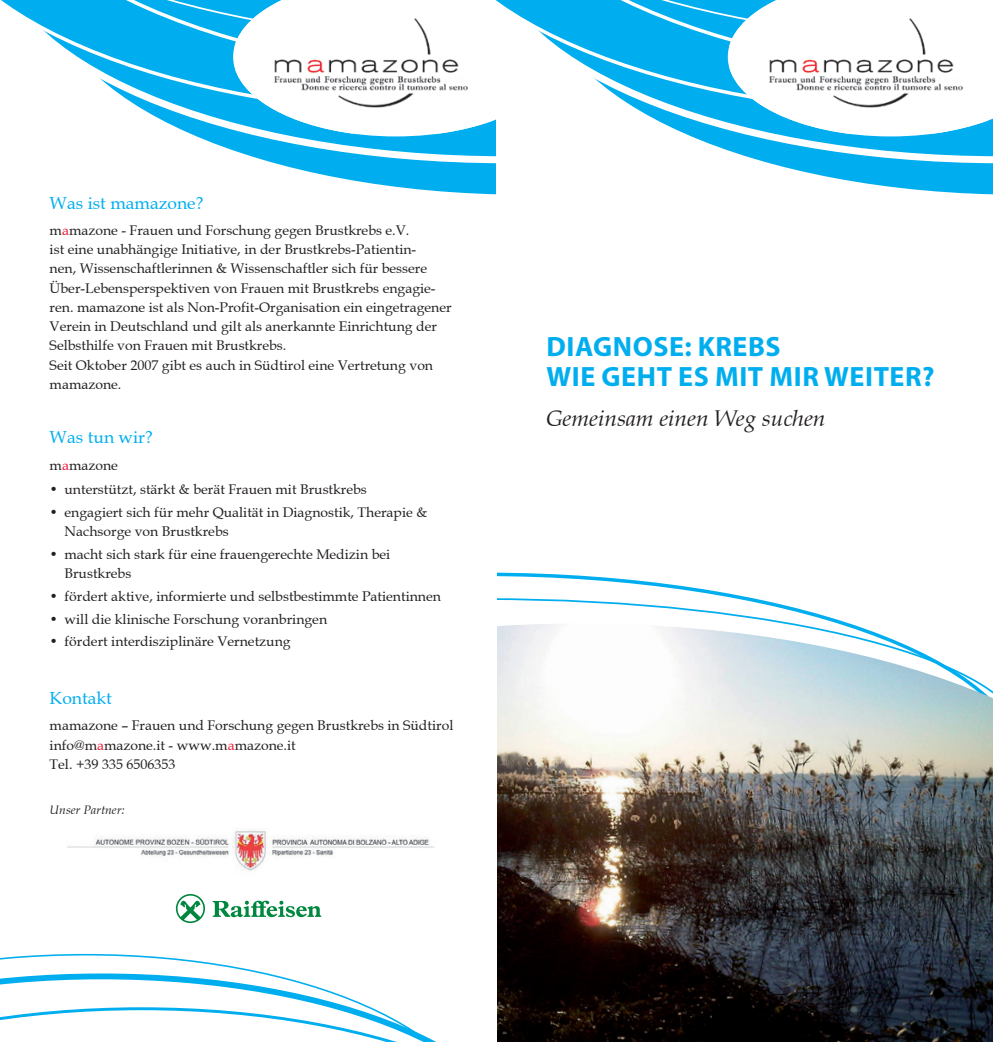
<style>
.page{position:relative;width:993px;height:1042px;background:#fff}
.page>*{position:absolute;margin:0;border:0;box-sizing:border-box;transform-origin:0 0}
.t1{font:700 28px/29.8px "Myriad Pro";letter-spacing:.02em;color:#00aeef}
.t2{font:italic 22.75px "Book Antiqua";color:#231f20}
.t3{font:17.5px "Book Antiqua";color:#00aeef}
.t4{font:14px/19.2px "Book Antiqua";color:#231f20}
.t5{font:italic 12.25px "Book Antiqua";color:#231f20}
.s1{color:#ed1a3a}
</style>
<div class="page">
<svg style="left:274px;top:163px;width:222px;height:32px;fill:#00aeef"></svg>
<svg style="left:154px;top:116px;width:332px;height:47px"></svg>
<svg style="left:99px;top:78px;width:134px;height:38px"></svg>
<svg style="left:58px;top:43px;width:175px;height:35px"></svg>
<svg style="left:1px;top:0;width:232px;height:43px"></svg>
<svg style="left:233px;top:0;width:232px;height:136px"></svg>
<img style="left:235px;top:0;width:230px;height:133px">
<svg style="left:769px;top:163px;width:223px;height:32px;fill:#00aeef"></svg>
<svg style="left:486px;top:136px;width:506px;height:27px"></svg>
<svg style="left:420px;top:0;width:45px;height:116px"></svg>
<svg style="left:465px;top:0;width:527px;height:136px"></svg>
<img style="left:729px;top:0;width:258px;height:133px">
<svg style="left:497px;top:598px;width:351px;height:25px"></svg>
<img style="left:497px;top:623px;width:495px;height:419px">
<svg style="left:0;top:954px;width:266px;height:19px"></svg>
<svg style="left:0;top:973px;width:585px;height:69px"></svg>
<img style="left:67px;top:829px;width:367px;height:42px">
<svg style="left:213px;top:900px;width:108px;height:17px"></svg>
<svg style="left:176px;top:894px;width:29px;height:29px"></svg>
<p class="t3" style="left:50px;top:192px;width:155px">Was ist mamazone?</p>
<p class="t4" style="left:50px;top:221px;width:403px">m<span class="s1">a</span>mazone - Frauen und Forschung gegen Brustkrebs e.V.<br>ist eine unabhängige Initiative, in der Brustkrebs-Patientin-<br>nen, Wissenschaftlerinnen &amp; Wissenschaftler sich für bessere Über-Lebensperspektiven von Frauen mit Brustkrebs engagie&shy;ren. mamazone ist als Non-Profit-Organisation ein eingetragener Verein in Deutschland und gilt als anerkannte Einrichtung der Selbsthilfe von Frauen mit Brustkrebs.<br>Seit Oktober 2007 gibt es auch in Südtirol eine Vertretung von mamazone.</p>
<p class="t3" style="left:50px;top:426px;width:105px">Was tun wir?</p>
<p class="t4" style="left:50px;top:455px;width:70px">m<span class="s1">a</span>mazone</p>
<p class="t4" style="left:50px;top:480px;width:318px">• unterstützt, stärkt &amp; berät Frauen mit Brustkrebs</p>
<p class="t4" style="left:64px;top:502px;width:364px;text-indent:-15px">• engagiert sich für mehr Qualität in Diagnostik, Therapie &amp;<br>Nachsorge von Brustkrebs</p>
<p class="t4" style="left:64px;top:544px;width:327px;text-indent:-15px">• macht sich stark für eine frauengerechte Medizin bei<br>Brustkrebs</p>
<p class="t4" style="left:50px;top:586px;width:392px">• fördert aktive, informierte und selbstbestimmte Patientinnen</p>
<p class="t4" style="left:50px;top:609px;width:279px">• will die klinische Forschung voranbringen</p>
<p class="t4" style="left:50px;top:632px;width:242px">• fördert interdisziplinäre Vernetzung</p>
<p class="t3" style="left:50px;top:687px;width:64px">Kontakt</p>
<p class="t4" style="left:50px;top:716px;width:405px">mamazone – Frauen und Forschung gegen Brustkrebs in Südtirol info@m<span class="s1">a</span>mazone.it - www.m<span class="s1">a</span>mazone.it<br>Tel. +39 335 6506353</p>
<p class="t5" style="left:50px;top:803px;width:76px">Unser Partner:</p>
<h1 class="t1" style="left:546px;top:331px;width:389px">DIAGNOSE: KREBS<br>WIE GEHT ES MIT MIR WEITER?</h1>
<h2 class="t2" style="left:546px;top:405px;width:281px">Gemeinsam einen Weg suchen</h2>
</div>
